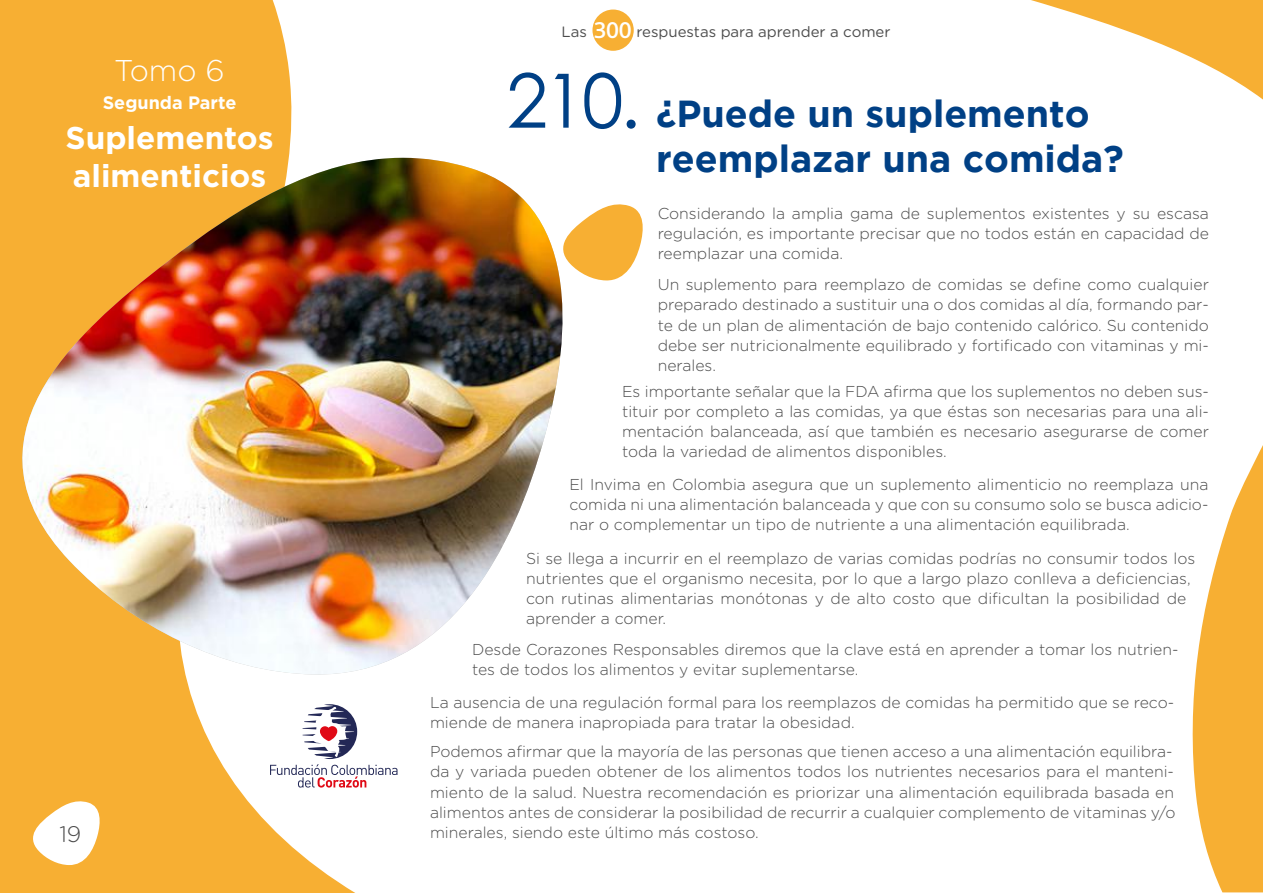
<style>
.page{position:relative;width:1263px;height:893px;background:#fff}
.page>*{position:absolute;margin:0;border:0;box-sizing:border-box;transform-origin:0 0}
.t1{font:75px "Century Gothic";color:#004085}
.t2{font:700 37.5px/45px "Gotham";color:#004085}
.t3{font:700 31.5px/37.5px "Gotham";color:#fff}
.t4{font:300 30px "Gotham";color:#fff}
.t5{font:500 24px "Bliss Pro";color:#fff}
.t6{font:300 22.5px "Gotham Rounded";color:#4c4c4c}
.t7{font:700 18px "Gotham";color:#fff}
.t8{font:300 15.75px/20.2px "Gotham Rounded";color:#4c4c4c;text-align:justify}
.t9{font:15px "Gotham Rounded";color:#4c4c4c}
</style>
<div class="page">
<svg style="left:0;top:0;width:355px;height:893px;fill:#f7af33"></svg>
<svg style="left:1031px;top:0;width:232px;height:100px"></svg>
<svg style="left:1192px;top:445px;width:71px;height:447px"></svg>
<svg style="left:25px;top:798px;width:77px;height:67px"></svg>
<div style="left:592px;top:10px;width:42px;height:41px;background:#f7af33;border-radius:50%"></div>
<svg style="left:579px;top:204px;width:64px;height:77px"></svg>
<svg style="left:0;top:133px;width:579px;height:544px;fill:#f7af33"></svg>
<img style="left:20px;top:158px;width:545px;height:518px">
<svg style="left:270px;top:704px;width:127px;height:84px"></svg>
<h3 class="t4" style="left:114px;top:54px;width:112px">Tomo 6</h3>
<p class="t7" style="left:103px;top:92px;width:135px">Segunda Parte</p>
<h3 class="t3" style="left:66px;top:118px;width:210px">Suplementos alimenticios</h3>
<h3 class="t6" style="left:59px;top:819px;width:23px">19</h3>
<h3 class="t5" style="left:594px;top:15px;width:40px">300</h3>
<p class="t9" style="left:561px;top:21px;width:27px">Las</p>
<p class="t9" style="left:636px;top:21px;width:256px">respuestas para aprender a comer</p>
<h1 class="t1" style="left:506px;top:48px;width:136px">210.</h1>
<h2 class="t2" style="left:656px;top:90px;width:469px">¿Puede un suplemento reemplazar una comida?</h2>
<p class="t8" style="left:658px;top:202px;width:553px">Considerando la amplia gama de suplementos existentes y su escasa regulación, es importante precisar que no todos están en capacidad de reemplazar una comida.</p>
<p class="t8" style="left:658px;top:274px;width:553px">Un suplemento para reemplazo de comidas se define como cualquier preparado destinado a sustituir una o dos comidas al día, formando par&shy;te de un plan de alimentación de bajo contenido calórico. Su contenido debe ser nutricionalmente equilibrado y fortificado con vitaminas y mi&shy;nerales.</p>
<p class="t8" style="left:622px;top:380px;width:588px">Es importante señalar que la FDA afirma que los suplementos no deben sus&shy;tituir por completo a las comidas, ya que éstas son necesarias para una ali&shy;mentación balanceada, así que también es necesario asegurarse de comer toda la variedad de alimentos disponibles.</p>
<p class="t8" style="left:569px;top:473px;width:641px">El Invima en Colombia asegura que un suplemento alimenticio no reemplaza una comida ni una alimentación balanceada y que con su consumo solo se busca adicio&shy;nar o complementar un tipo de nutriente a una alimentación equilibrada.</p>
<p class="t8" style="left:526px;top:547px;width:671px;text-align:left">Si se llega a incurrir en el reemplazo de varias comidas podrías no consumir todos los nutrientes que el organismo necesita, por lo que a largo plazo conlleva a deficiencias, con rutinas alimentarias monótonas y de alto costo que dificultan la posibilidad de aprender a comer.</p>
<p class="t8" style="left:472px;top:638px;width:708px">Desde Corazones Responsables diremos que la clave está en aprender a tomar los nutrien&shy;tes de todos los alimentos y evitar suplementarse.</p>
<p class="t8" style="left:430px;top:691px;width:746px">La ausencia de una regulación formal para los reemplazos de comidas ha permitido que se reco&shy;miende de manera inapropiada para tratar la obesidad.</p>
<p class="t8" style="left:430px;top:741px;width:747px;text-align:left">Podemos afirmar que la mayoría de las personas que tienen acceso a una alimentación equilibra&shy;da y variada pueden obtener de los alimentos todos los nutrientes necesarios para el manteni&shy;miento de la salud. Nuestra recomendación es priorizar una alimentación equilibrada basada en alimentos antes de considerar la posibilidad de recurrir a cualquier complemento de vitaminas y/o minerales, siendo este último más costoso.</p>
</div>
